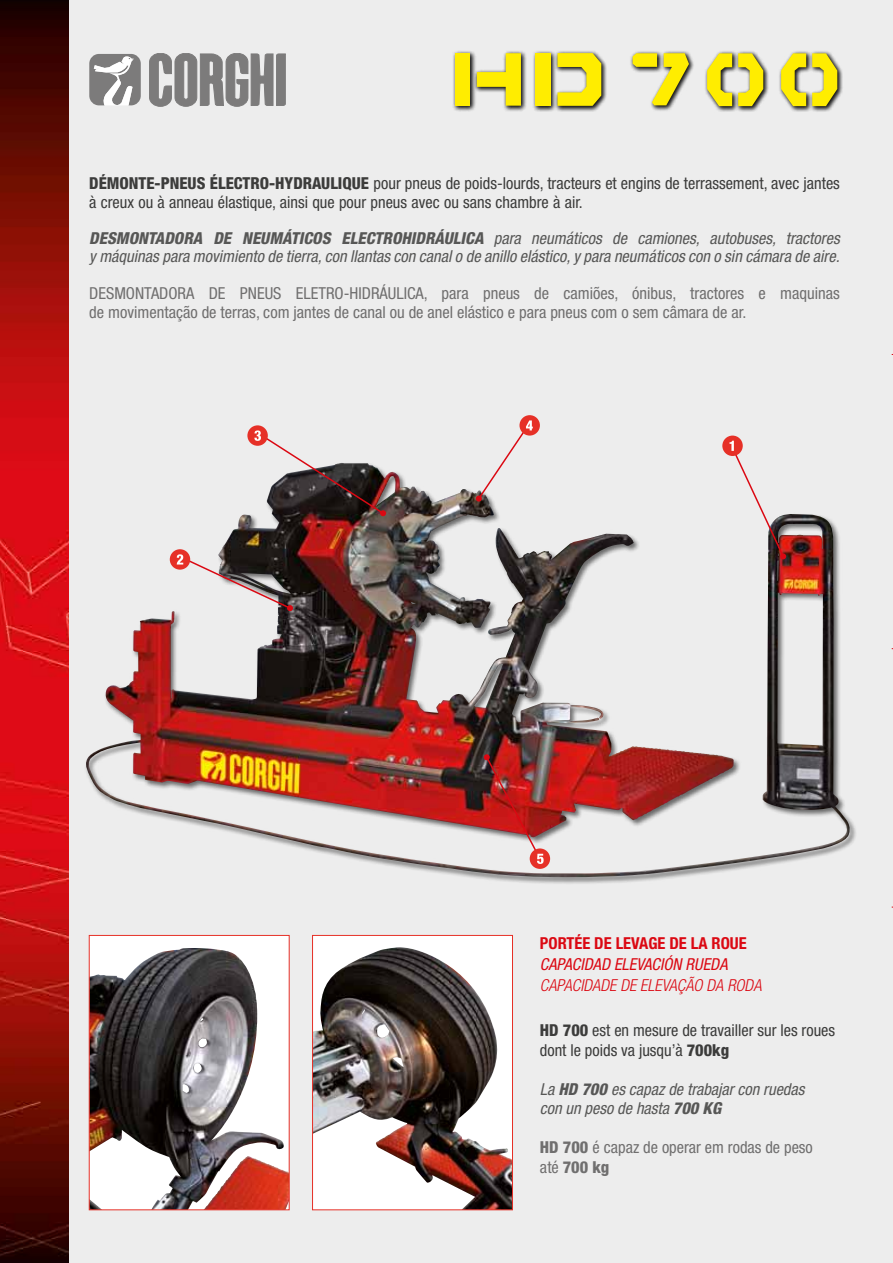
<style>
.page{position:relative;width:893px;height:1263px;background:#fff}
.page>*{position:absolute;margin:0;border:0;box-sizing:border-box;transform-origin:0 0}
.t1{font:condensed 16.5px/19.5px "Helvetica Neue LT Std";color:#3c3c3b}
.t2{font:condensed 16.5px/19.5px "Helvetica Neue LT Std";color:#706f6f}
.t3{font:italic condensed 16.5px/18px "Helvetica Neue LT Std";letter-spacing:-.22em;color:#575756}
.t4{font:italic condensed 16.5px/19.5px "Helvetica Neue LT Std";color:#575756}
.t5{font:italic 300 condensed 16.5px "Helvetica Neue LT Std";color:#db0812}
.t6{font:italic condensed 16.5px "Helvetica Neue LT Std";color:#db0812}
.t7{font:700 condensed 16.5px "Helvetica Neue LT Std";color:#db0812}
.s1{font-weight:800}
</style>
<div class="page">
<div style="left:58px;top:0;width:835px;height:1263px;background:#ededed"></div>
<img style="left:0;top:0;width:69px;height:1263px">
<div style="left:85px;top:461px;width:772px;height:424px;background:#000;opacity:.55"></div>
<img style="left:85px;top:463px;width:395px;height:409px">
<div style="left:649px;top:50px;width:46px;height:62px;background:#000;opacity:.75"></div>
<div style="left:629px;top:50px;width:34px;height:23px;background:#000;opacity:.75"></div>
<svg style="left:633px;top:53px;width:56px;height:52px"></svg>
<div style="left:452px;top:50px;width:24px;height:62px;background:#000;opacity:.75"></div>
<div style="left:455px;top:53px;width:15px;height:53px;background:#ffed00"></div>
<div style="left:532px;top:50px;width:25px;height:62px;background:#000;opacity:.75"></div>
<div style="left:535px;top:53px;width:16px;height:53px;background:#ffed00"></div>
<div style="left:554px;top:50px;width:53px;height:62px;background:#000;opacity:.75"></div>
<svg style="left:557px;top:53px;width:44px;height:53px"></svg>
<div style="left:474px;top:50px;width:53px;height:62px;background:#000;opacity:.75"></div>
<svg style="left:477px;top:53px;width:44px;height:53px"></svg>
<div style="left:735px;top:50px;width:34px;height:62px;background:#000;opacity:.75"></div>
<svg style="left:738px;top:53px;width:25px;height:53px"></svg>
<div style="left:704px;top:50px;width:34px;height:62px;background:#000;opacity:.75"></div>
<svg style="left:707px;top:53px;width:25px;height:53px"></svg>
<div style="left:809px;top:50px;width:34px;height:62px;background:#000;opacity:.75"></div>
<svg style="left:812px;top:53px;width:25px;height:53px"></svg>
<div style="left:778px;top:50px;width:34px;height:62px;background:#000;opacity:.75"></div>
<svg style="left:781px;top:53px;width:25px;height:53px"></svg>
<div style="left:89px;top:935px;width:200px;height:275px;background:#fff"></div>
<img style="left:91px;top:948px;width:196px;height:260px">
<div style="left:89px;top:935px;width:200px;height:275px;border:1px solid #e63027"></div>
<div style="left:313px;top:935px;width:199px;height:275px;background:#fff"></div>
<img style="left:314px;top:947px;width:197px;height:261px">
<div style="left:312px;top:935px;width:201px;height:275px;border:1px solid #e63027"></div>
<div style="left:722px;top:436px;width:21px;height:20px;background:#e63027;border-radius:50%"></div>
<svg style="left:729px;top:441px;width:57px;height:118px"></svg>
<div style="left:530px;top:848px;width:20px;height:21px;background:#e63027;border-radius:50%"></div>
<img style="left:484px;top:754px;width:60px;height:110px">
<div style="left:519px;top:415px;width:21px;height:21px;background:#e63027;border-radius:50%"></div>
<svg style="left:476px;top:420px;width:57px;height:82px"></svg>
<svg style="left:149px;top:53px;width:136px;height:53px"></svg>
<svg style="left:89px;top:54px;width:52px;height:51px;background:#a0a0a0"></svg>
<div style="left:247px;top:425px;width:21px;height:21px;background:#e63027;border-radius:50%"></div>
<svg style="left:254px;top:430px;width:132px;height:86px"></svg>
<div style="left:170px;top:549px;width:20px;height:21px;background:#e63027;border-radius:50%"></div>
<svg style="left:177px;top:554px;width:116px;height:57px"></svg>
<p class="t1" style="left:89px;top:173px;width:752px"><span class="s1">DÉMONTE-PNEUS ÉLECTRO-HYDRAULIQUE</span> pour pneus de poids-lourds, tracteurs et engins de terrassement, avec jantes à creux ou à anneau élastique, ainsi que pour pneus avec ou sans chambre à air.</p>
<p class="t3" style="left:89px;top:229px;width:756px"><span class="s1">DESMONTADORA DE NEUMÁTICOS ELECTROHIDRÁULICA</span> para neumáticos de camiones, autobuses, tractores ymáquinaspara movimiento de tierra,con llantascon canalo de anillo elástico,ypara neumáticoscon o sin cámara de aire.</p>
<p class="t2" style="left:89px;top:283px;width:752px">DesmonTadora de Pneus Eletro-Hidráulica, para pneus de camiões, ónibus, tractores e maquinas de movimentação de terras, com jantes de canal ou de anel elástico e para pneus com o sem câmara de ar.</p>
<p class="t7" style="left:540px;top:933px;width:208px">PORTÉE DE LEVAGE DE LA ROUE</p>
<p class="t6" style="left:540px;top:954px;width:189px">CAPACI DAD ELEVACI ÓN RUE DA</p>
<p class="t5" style="left:540px;top:975px;width:227px">CAPACIDADE DE ELEVAÇÃO DA RODA</p>
<p class="t1" style="left:540px;top:1020px;width:297px"><span class="s1">HD 700</span> est en mesure de travailler sur les roues dont le poids va jusqu’à <span class="s1">700kg</span></p>
<p class="t4" style="left:540px;top:1079px;width:266px">La <span class="s1">HD 700</span> es capaz de trabajar con ruedas con un peso de hasta <span class="s1">700 Kg</span></p>
<p class="t2" style="left:540px;top:1137px;width:274px"><span class="s1">HD 700</span> é capaz de operar em rodas de peso até <span class="s1">700 kg</span></p>
</div>
